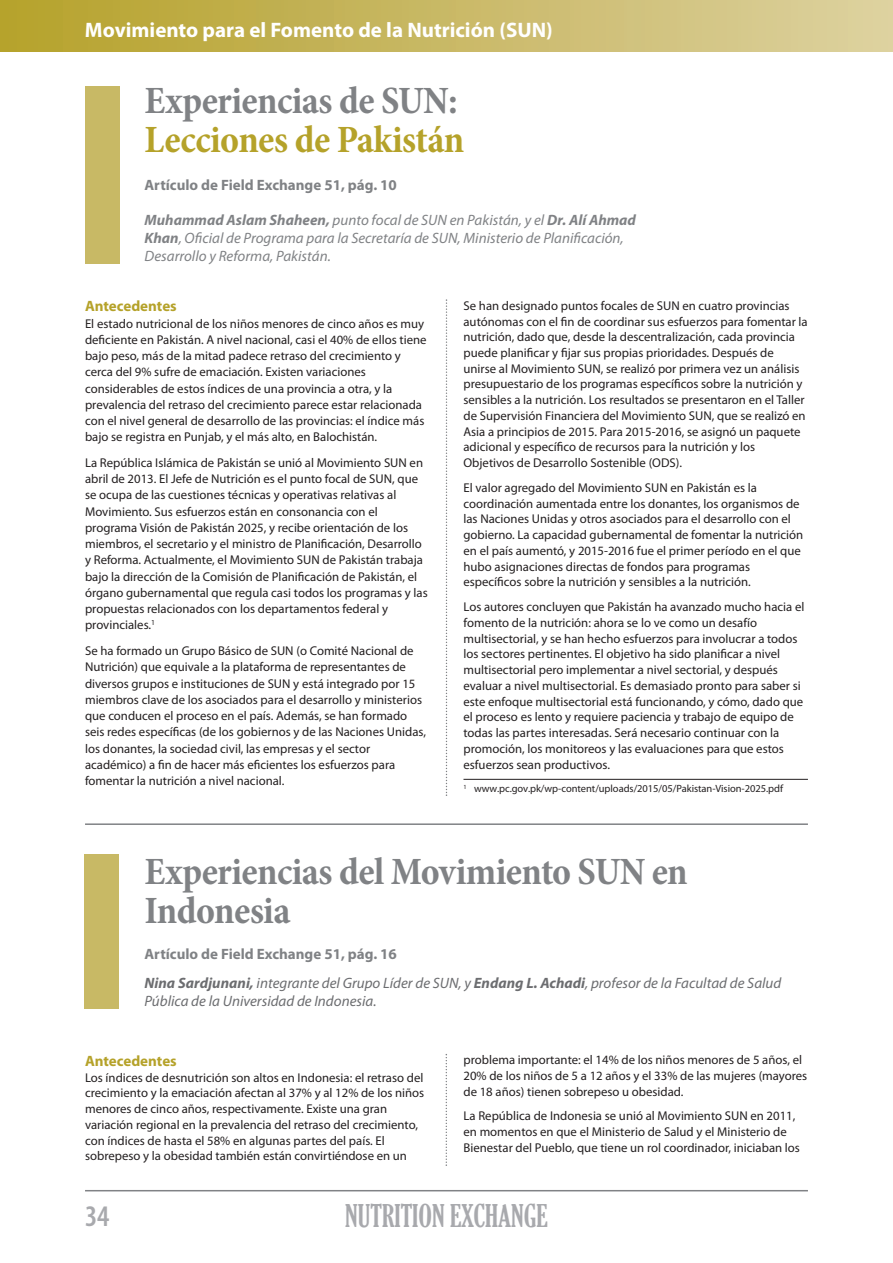
<style>
.page{position:relative;width:893px;height:1263px;background:#fff}
.page>*{position:absolute;margin:0;border:0;box-sizing:border-box;transform-origin:0 0}
.t1{font:700 condensed 39px/39px "Minion Pro";letter-spacing:-.015em;color:#808285}
.t2{font:700 condensed 39px "Minion Pro";letter-spacing:-.015em;color:#b5a22a}
.t3{font:extra-condensed 30px "Gloucester";color:#a8a9ad}
.t4{font:600 condensed 30px "Myriad Pro";color:#a8a9ad}
.t5{font:700 21px "Myriad Pro";color:#fff}
.t6{font:italic 15px/18px "Myriad Pro";color:#808285}
.t7{font:italic 15px/18px "Myriad Pro";color:#6c6d70}
.t8{font:700 15px "Myriad Pro";color:#808285}
.t9{font:700 15px "Myriad Pro";letter-spacing:-.005em;color:#b5a22a}
.t10{font:12.75px/15.8px "Myriad Pro";color:#231f20}
.t11{font:10.5px "Myriad Pro";letter-spacing:-.005em;color:#231f20}
.s1{font-weight:700}
</style>
<div class="page">
<hr style="left:85px;top:1190px;width:723px;height:1px;background:#808285">
<div style="left:0;top:0;width:893px;height:51px;background:linear-gradient(to right,#b5a12b,#ddd1a0)"></div>
<hr style="left:892px;top:0;width:1px;height:51px;background:#ded2a0">
<svg style="left:446px;top:1054px;width:1px;height:112px"></svg>
<div style="left:85px;top:86px;width:34px;height:177px;background:#c8b965"></div>
<div style="left:85px;top:854px;width:34px;height:155px;background:#c8b965"></div>
<svg style="left:446px;top:299px;width:1px;height:497px"></svg>
<hr style="left:85px;top:823px;width:723px;height:2px;background:#808285">
<hr style="left:463px;top:779px;width:345px;height:1px;background:#231f20">
<h3 class="t5" style="left:85px;top:22px;width:469px">Movimiento para el Fomento de la Nutrición (SUN)</h3>
<h1 class="t1" style="left:145px;top:85px;width:315px">Experiencias de SUN:</h1>
<h1 class="t2" style="left:145px;top:126px;width:321px">Lecciones de Pakistán</h1>
<p class="t8" style="left:145px;top:180px;width:254px">Artículo de Field Exchange 51, pág. 10</p>
<p class="t6" style="left:145px;top:212px;width:493px"><span class="s1">Muhammad Aslam Shaheen,</span> punto focal de SUN en Pakistán, y el <span class="s1">Dr. Alí Ahmad<br>Khan</span>, Oficial de Programa para la Secretaría de SUN, Ministerio de Planificación,<br>Desarrollo y Reforma, Pakistán.</p>
<p class="t9" style="left:85px;top:301px;width:93px">Antecedentes</p>
<p class="t10" style="left:85px;top:316px;width:343px;line-height:16.2px">El estado nutricional de los niños menores de cinco años es muy deficiente en Pakistán. A nivel nacional, casi el 40% de ellos tiene bajo peso, más de la mitad padece retraso del crecimiento y cerca del 9% sufre de emaciación. Existen variaciones considerables de estos índices de una provincia a otra, y la prevalencia del retraso del crecimiento parece estar relacionada con el nivel general de desarrollo de las provincias: el índice más bajo se registra en Punjab, y el más alto, en Balochistán.</p>
<p class="t10" style="left:85px;top:456px;width:344px;line-height:16.2px">La República Islámica de Pakistán se unió al Movimiento SUN en abril de 2013. El Jefe de Nutrición es el punto focal de SUN, que se ocupa de las cuestiones técnicas y operativas relativas al Movimiento. Sus esfuerzos están en consonancia con el programa Visión de Pakistán 2025, y recibe orientación de los miembros, el secretario y el ministro de Planificación, Desarrollo y Reforma. Actualmente, el Movimiento SUN de Pakistán trabaja bajo la dirección de la Comisión de Planificación de Pakistán, el órgano gubernamental que regula casi todos los programas y las propuestas relacionados con los departamentos federal y provinciales.<sup>1</sup></p>
<p class="t10" style="left:85px;top:644px;width:342px;line-height:16.2px">Se ha formado un Grupo Básico de SUN (o Comité Nacional de Nutrición) que equivale a la plataforma de representantes de diversos grupos e instituciones de SUN y está integrado por 15 miembros clave de los asociados para el desarrollo y ministerios que conducen el proceso en el país. Además, se han formado seis redes específicas (de los gobiernos y de las Naciones Unidas, los donantes, la sociedad civil, las empresas y el sector académico) a fin de hacer más eficientes los esfuerzos para fomentar la nutrición a nivel nacional.</p>
<p class="t10" style="left:463px;top:299px;width:346px">Se han designado puntos focales de SUN en cuatro provincias autónomas con el fin de coordinar sus esfuerzos para fomentar la nutrición, dado que, desde la descentralización, cada provincia puede planificar y fijar sus propias prioridades. Después de unirse al Movimiento SUN, se realizó por primera vez un análisis presupuestario de los programas específicos sobre la nutrición y sensibles a la nutrición. Los resultados se presentaron en el Taller de Supervisión Financiera del Movimiento SUN, que se realizó en Asia a principios de 2015. Para 2015-2016, se asignó un paquete adicional y específico de recursos para la nutrición y los Objetivos de Desarrollo Sostenible (ODS).</p>
<p class="t10" style="left:463px;top:481px;width:341px">El valor agregado del Movimiento SUN en Pakistán es la coordinación aumentada entre los donantes, los organismos de las Naciones Unidas y otros asociados para el desarrollo con el gobierno. La capacidad gubernamental de fomentar la nutrición en el país aumentó, y 2015-2016 fue el primer período en el que hubo asignaciones directas de fondos para programas específicos sobre la nutrición y sensibles a la nutrición.</p>
<p class="t10" style="left:463px;top:600px;width:342px">Los autores concluyen que Pakistán ha avanzado mucho hacia el fomento de la nutrición: ahora se lo ve como un desafío multisectorial, y se han hecho esfuerzos para involucrar a todos los sectores pertinentes. El objetivo ha sido planificar a nivel multisectorial pero implementar a nivel sectorial, y después evaluar a nivel multisectorial. Es demasiado pronto para saber si este enfoque multisectorial está funcionando, y cómo, dado que el proceso es lento y requiere paciencia y trabajo de equipo de todas las partes interesadas. Será necesario continuar con la promoción, los monitoreos y las evaluaciones para que estos esfuerzos sean productivos.</p>
<p class="t11" style="left:463px;top:784px;width:321px"><sup>1</sup> www.pc.gov.pk/wp-content/uploads/2015/05/Pakistan-Vision-2025.pdf</p>
<h1 class="t1" style="left:145px;top:855px;width:545px">Experiencias del Movimiento SUN en<br>Indonesia</h1>
<p class="t8" style="left:145px;top:948px;width:254px">Artículo de Field Exchange 51, pág. 16</p>
<p class="t7" style="left:145px;top:975px;width:638px"><span class="s1">Nina Sardjunani,</span> integrante del Grupo Líder de SUN, y <span class="s1">Endang L. Achadi</span>, profesor de la Facultad de Salud<br>Pública de la Universidad de Indonesia.</p>
<p class="t9" style="left:85px;top:1055px;width:93px">Antecedentes</p>
<p class="t10" style="left:85px;top:1070px;width:341px">Los índices de desnutrición son altos en Indonesia: el retraso del crecimiento y la emaciación afectan al 37% y al 12% de los niños menores de cinco años, respectivamente. Existe una gran variación regional en la prevalencia del retraso del crecimiento, con índices de hasta el 58% en algunas partes del país. El sobrepeso y la obesidad también están convirtiéndose en un</p>
<p class="t10" style="left:463px;top:1053px;width:345px">problema importante: el 14% de los niños menores de 5 años, el<br>20% de los niños de 5 a 12 años y el 33% de las mujeres (mayores de 18 años) tienen sobrepeso u obesidad.</p>
<p class="t10" style="left:463px;top:1109px;width:338px">La República de Indonesia se unió al Movimiento SUN en 2011, en momentos en que el Ministerio de Salud y el Ministerio de<br>Bienestar del Pueblo, que tiene un rol coordinador, iniciaban los</p>
<h2 class="t4" style="left:85px;top:1205px;width:26px">34</h2>
<h2 class="t3" style="left:345px;top:1198px;width:204px">NUTRITION EXCHANGE</h2>
</div>
